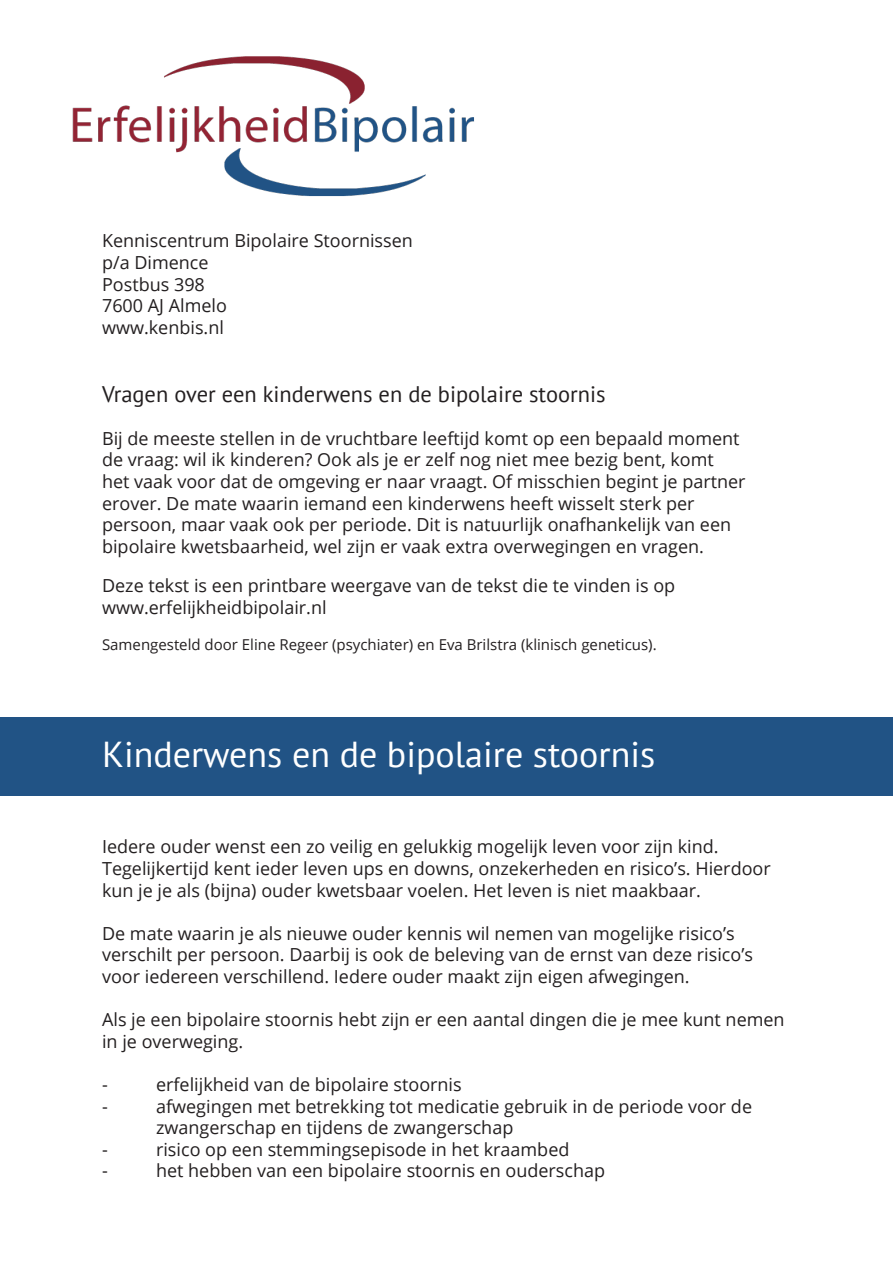
<style>
.page{position:relative;width:893px;height:1263px;background:#fff}
.page>*{position:absolute;margin:0;border:0;box-sizing:border-box;transform-origin:0 0}
.t1{font:36px "PT Sans";color:#fff}
.t2{font:22.5px "PT Sans";color:#231f20}
.t3{font:18px/21.6px "Open Sans";color:#231f20}
.t4{font:15px "Open Sans";color:#231f20}
</style>
<div class="page">
<img style="left:72px;top:56px;width:402px;height:141px">
<div style="left:0;top:717px;width:893px;height:79px;background:#215385"></div>
<p class="t3" style="left:102px;top:230px;width:312px">Kenniscentrum Bipolaire Stoornissen p/a Dimence<br>Postbus 398<br>7600 AJ Almelo<br>www.kenbis.nl</p>
<p class="t2" style="left:102px;top:379px;width:505px">Vragen over een kinderwens en de bipolaire stoornis</p>
<p class="t3" style="left:102px;top:427px;width:645px">Bij de meeste stellen in de vruchtbare leeftijd komt op een bepaald moment de vraag: wil ik kinderen? Ook als je er zelf nog niet mee bezig bent, komt het vaak voor dat de omgeving er naar vraagt. Of misschien begint je partner erover. De mate waarin iemand een kinderwens heeft wisselt sterk per persoon, maar vaak ook per periode. Dit is natuurlijk onafhankelijk van een bipolaire kwetsbaarheid, wel zijn er vaak extra overwegingen en vragen.</p>
<p class="t3" style="left:102px;top:575px;width:575px">Deze tekst is een printbare weergave van de tekst die te vinden is op www.erfelijkheidbipolair.nl</p>
<p class="t4" style="left:102px;top:634px;width:556px">Samengesteld door Eline Regeer (psychiater) en Eva Brilstra (klinisch geneticus).</p>
<h1 class="t1" style="left:102px;top:731px;width:555px">Kinderwens en de bipolaire stoornis</h1>
<p class="t3" style="left:102px;top:836px;width:670px">Iedere ouder wenst een zo veilig en gelukkig mogelijk leven voor zijn kind.<br>Tegelijkertijd kent ieder leven ups en downs, onzekerheden en risico’s. Hierdoor kun je je als (bijna) ouder kwetsbaar voelen. Het leven is niet maakbaar.</p>
<p class="t3" style="left:102px;top:922px;width:652px">De mate waarin je als nieuwe ouder kennis wil nemen van mogelijke risico’s verschilt per persoon. Daarbij is ook de beleving van de ernst van deze risico’s voor iedereen verschillend. Iedere ouder maakt zijn eigen afwegingen.</p>
<p class="t3" style="left:102px;top:1008px;width:684px">Als je een bipolaire stoornis hebt zijn er een aantal dingen die je mee kunt nemen in je overweging.</p>
<p class="t3" style="left:102px;top:1073px;width:7px">-</p>
<p class="t3" style="left:156px;top:1073px;width:307px">erfelijkheid van de bipolaire stoornis</p>
<p class="t3" style="left:102px;top:1095px;width:7px">-</p>
<p class="t3" style="left:156px;top:1095px;width:597px">afwegingen met betrekking tot medicatie gebruik in de periode voor de zwangerschap en tijdens de zwangerschap</p>
<p class="t3" style="left:102px;top:1138px;width:7px">-</p>
<p class="t3" style="left:156px;top:1138px;width:415px">risico op een stemmingsepisode in het kraambed</p>
<p class="t3" style="left:102px;top:1160px;width:7px">-</p>
<p class="t3" style="left:156px;top:1160px;width:451px">het hebben van een bipolaire stoornis en ouderschap</p>
</div>
